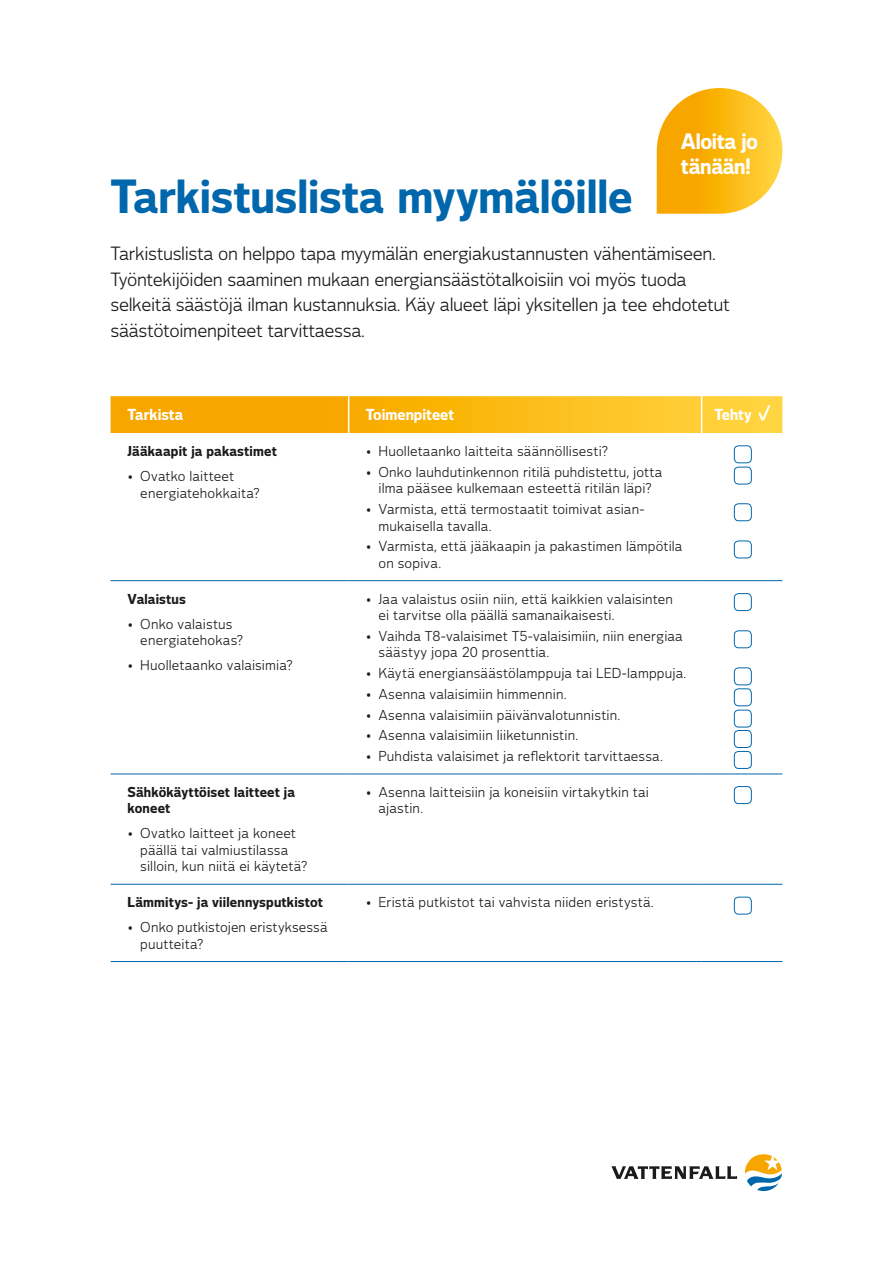
<style>
.page{position:relative;width:893px;height:1263px;background:#fff}
.page>*{position:absolute;margin:0;border:0;box-sizing:border-box;transform-origin:0 0}
.t1{font:800 45px "Vattenfall Voice";letter-spacing:-.005em;color:#0067ac}
.t2{font:800 21px/25.5px "Vattenfall Voice";letter-spacing:-.02em;color:#fff}
.t3{font:18px/25.5px "Vattenfall Voice";letter-spacing:-.02em;color:#1a1a18}
.t4{font:800 15px "Vattenfall Voice";color:#fff}
.t5{font:13.5px/16.5px "Vattenfall Voice";letter-spacing:.01em;color:#1a1a18}
.t6{font:800 13.5px/16.5px "Vattenfall Voice";letter-spacing:.01em;color:#1a1a18}
</style>
<div class="page">
<svg style="left:111px;top:447px;width:671px;height:468px"></svg>
<hr style="left:111px;top:884px;width:238px;height:1px;background:#0067ac">
<hr style="left:349px;top:884px;width:353px;height:1px;background:#0067ac">
<hr style="left:702px;top:884px;width:80px;height:1px;background:#0067ac">
<hr style="left:111px;top:961px;width:238px;height:1px;background:#0067ac">
<hr style="left:349px;top:961px;width:353px;height:1px;background:#0067ac">
<hr style="left:702px;top:961px;width:80px;height:1px;background:#0067ac">
<hr style="left:111px;top:580px;width:238px;height:1px;background:#0067ac">
<hr style="left:349px;top:580px;width:353px;height:1px;background:#0067ac">
<hr style="left:702px;top:580px;width:80px;height:1px;background:#0067ac">
<hr style="left:111px;top:773px;width:238px;height:1px;background:#0067ac">
<hr style="left:349px;top:773px;width:353px;height:1px;background:#0067ac">
<hr style="left:702px;top:773px;width:80px;height:1px;background:#0067ac">
<svg style="left:111px;top:396px;width:671px;height:37px;background:#fab816"></svg>
<div style="left:734px;top:751px;width:18px;height:18px;border:1px solid #0067ac;border-radius:4px"></div>
<div style="left:734px;top:730px;width:18px;height:18px;border:1px solid #0067ac;border-radius:4px"></div>
<div style="left:734px;top:667px;width:18px;height:18px;border:1px solid #0067ac;border-radius:4px"></div>
<div style="left:734px;top:710px;width:18px;height:17px;border:1px solid #0067ac;border-radius:4px"></div>
<div style="left:734px;top:688px;width:18px;height:18px;border:1px solid #0067ac;border-radius:4px"></div>
<div style="left:734px;top:630px;width:18px;height:18px;border:1px solid #0067ac;border-radius:4px"></div>
<div style="left:734px;top:593px;width:18px;height:18px;border:1px solid #0067ac;border-radius:4px"></div>
<div style="left:734px;top:541px;width:18px;height:17px;border:1px solid #0067ac;border-radius:4px"></div>
<div style="left:734px;top:445px;width:18px;height:18px;border:1px solid #0067ac;border-radius:4px"></div>
<div style="left:734px;top:503px;width:18px;height:18px;border:1px solid #0067ac;border-radius:4px"></div>
<div style="left:734px;top:467px;width:18px;height:17px;border:1px solid #0067ac;border-radius:4px"></div>
<div style="left:734px;top:786px;width:18px;height:18px;border:1px solid #0067ac;border-radius:4px"></div>
<div style="left:734px;top:897px;width:18px;height:17px;border:1px solid #0067ac;border-radius:4px"></div>
<svg style="left:745px;top:1154px;width:37px;height:38px"></svg>
<svg style="left:611px;top:1166px;width:126px;height:13px"></svg>
<svg style="left:657px;top:88px;width:125px;height:126px"></svg>
<h2 class="t2" style="left:681px;top:128px;width:79px">Aloita jo tänään!</h2>
<h1 class="t1" style="left:111px;top:171px;width:524px">Tarkistuslista myymälöille</h1>
<p class="t3" style="left:111px;top:241px;width:621px">Tarkistuslista on helppo tapa myymälän energiakustannusten vähentämiseen.<br>Työntekijöiden saaminen mukaan energiansäästötalkoisiin voi myös tuoda selkeitä säästöjä ilman kustannuksia. Käy alueet läpi yksitellen ja tee ehdotetut säästötoimenpiteet tarvittaessa.</p>
<p class="t4" style="left:128px;top:406px;width:57px">Tarkista</p>
<p class="t4" style="left:366px;top:406px;width:90px">Toimenpiteet</p>
<p class="t4" style="left:714px;top:406px;width:39px">Tehty</p>
<p class="t6" style="left:128px;top:443px;width:151px">Jääkaapit ja pakastimet</p>
<p class="t5" style="left:140px;top:468px;width:121px;text-indent:-13px">• Ovatko laitteet energiatehokkaita?</p>
<p class="t5" style="left:366px;top:443px;width:244px">• Huolletaanko laitteita säännöllisesti?</p>
<p class="t5" style="left:366px;top:464px;width:298px;text-align:center">• Onko lauhdutinkennon ritilä puhdistettu, jotta ilma pääsee kulkemaan esteettä ritilän läpi?</p>
<p class="t5" style="left:378px;top:501px;width:268px;text-indent:-13px">• Varmista, että termostaatit toimivat asian&shy;mukaisella tavalla.</p>
<p class="t5" style="left:378px;top:538px;width:306px;text-indent:-13px">• Varmista, että jääkaapin ja pakastimen lämpötila on sopiva.</p>
<p class="t6" style="left:128px;top:590px;width:60px">Valaistus</p>
<p class="t5" style="left:140px;top:615px;width:104px;text-indent:-13px">• Onko valaistus energiatehokas?</p>
<p class="t5" style="left:128px;top:657px;width:167px">• Huolletaanko valaisimia?</p>
<p class="t6" style="left:128px;top:784px;width:169px">Sähkökäyttöiset laitteet ja koneet</p>
<p class="t5" style="left:140px;top:825px;width:168px;text-indent:-13px">• Ovatko laitteet ja koneet päällä tai valmiustilassa silloin, kun niitä ei käytetä?</p>
<p class="t6" style="left:128px;top:894px;width:197px">Lämmitys- ja viilennysputkistot</p>
<p class="t5" style="left:140px;top:919px;width:189px;text-indent:-13px">• Onko putkistojen eristyksessä puutteita?</p>
<p class="t5" style="left:378px;top:590px;width:296px;text-indent:-13px">• Jaa valaistus osiin niin, että kaikkien valaisinten ei tarvitse olla päällä samanaikaisesti.</p>
<p class="t5" style="left:378px;top:628px;width:306px;text-indent:-13px">• Vaihda T8-valaisimet T5-valaisimiin, niin energiaa säästyy jopa 20 prosenttia.</p>
<p class="t5" style="left:366px;top:665px;width:322px">• Käytä energiansäästölamppuja tai LED-lamppuja.</p>
<p class="t5" style="left:366px;top:686px;width:202px">• Asenna valaisimiin himmennin.</p>
<p class="t5" style="left:366px;top:706px;width:256px">• Asenna valaisimiin päivänvalotunnistin.</p>
<p class="t5" style="left:366px;top:727px;width:214px">• Asenna valaisimiin liiketunnistin.</p>
<p class="t5" style="left:366px;top:748px;width:299px">• Puhdista valaisimet ja reflektorit tarvittaessa.</p>
<p class="t5" style="left:378px;top:784px;width:272px;text-indent:-13px">• Asenna laitteisiin ja koneisiin virtakytkin tai ajastin.</p>
<p class="t5" style="left:366px;top:894px;width:290px">• Eristä putkistot tai vahvista niiden eristystä.</p>
</div>
